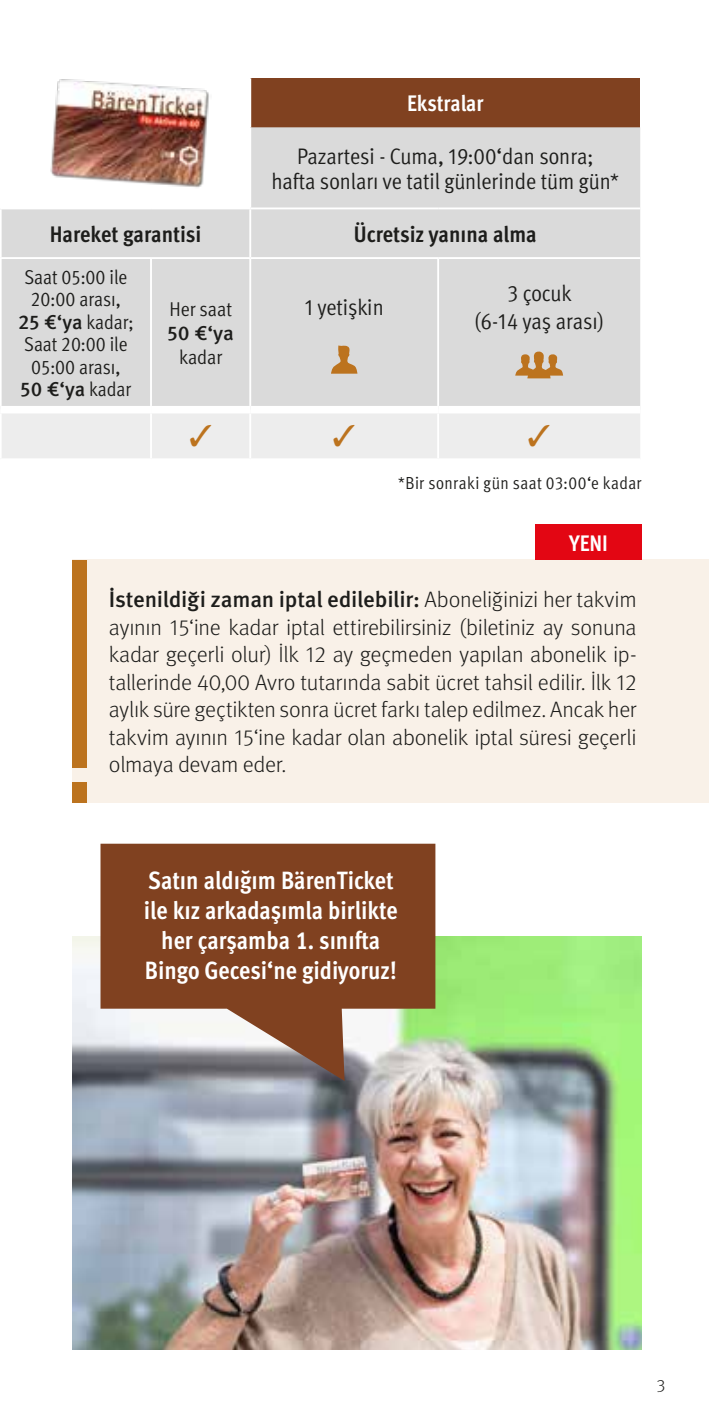
<style>
.page{position:relative;width:709px;height:1418px;background:#fff}
.page>*{position:absolute;margin:0;border:0;box-sizing:border-box;transform-origin:0 0}
.t1{font:700 condensed 25px/30px "Meta Pro";color:#fff;text-align:center}
.t2{font:22.5px/25px "Meta Pro Cond Norm";letter-spacing:-.005em;color:#1d1d1b;text-align:center}
.t3{font:700 condensed 22.5px "Meta Pro";color:#1d1d1b}
.t4{font:700 condensed 22.5px "Meta Pro";letter-spacing:-.005em;color:#fff}
.t5{font:300 22.25px/27.5px "Meta Pro";letter-spacing:-.015em;color:#1d1d1b;text-align:justify}
.t6{font:20px/22.5px "Meta Pro Cond Norm";letter-spacing:-.005em;color:#1d1d1b;text-align:center}
.t7{font:500 20px "Meta Pro";letter-spacing:-.005em;color:#1d1d1b}
.t8{font:condensed 17.5px "Meta Pro";letter-spacing:.025em;color:#1d1d1b}
.t9{font:300 17.5px "Meta Pro";color:#1d1d1b}
.s1{font-family:"Meta Pro Cond Norm";font-weight:400}
.s2{font-weight:500}
</style>
<div class="page">
<img style="left:53px;top:79px;width:156px;height:48px">
<img style="left:72px;top:936px;width:569px;height:413px">
<svg style="left:100px;top:843px;width:335px;height:238px;background:#8f6148"></svg>
<div style="left:72px;top:559px;width:637px;height:244px;background:#f9f1e8"></div>
<div style="left:72px;top:559px;width:14px;height:208px;background:#bc731e"></div>
<div style="left:72px;top:782px;width:14px;height:21px;background:#bc731e"></div>
<div style="left:535px;top:524px;width:106px;height:35px;background:#e30613"></div>
<div style="left:250px;top:78px;width:390px;height:49px;background:#804120"></div>
<svg style="left:2px;top:127px;width:638px;height:279px;background:#d9d6d5"></svg>
<hr style="left:0;top:257px;width:151px;height:2px;background:#fff">
<hr style="left:151px;top:257px;width:99px;height:2px;background:#fff">
<hr style="left:150px;top:259px;width:2px;height:147px;background:#fff">
<hr style="left:250px;top:257px;width:188px;height:2px;background:#fff">
<hr style="left:438px;top:257px;width:202px;height:2px;background:#fff">
<hr style="left:437px;top:259px;width:2px;height:147px;background:#fff">
<hr style="left:249px;top:209px;width:2px;height:48px;background:#fff">
<hr style="left:249px;top:259px;width:2px;height:147px;background:#fff">
<hr style="left:1px;top:207px;width:150px;height:2px;background:#fff">
<hr style="left:151px;top:207px;width:99px;height:2px;background:#fff">
<hr style="left:250px;top:207px;width:188px;height:2px;background:#fff">
<hr style="left:438px;top:207px;width:202px;height:2px;background:#fff">
<hr style="left:151px;top:77px;width:100px;height:2px;background:#fff">
<hr style="left:249px;top:79px;width:2px;height:48px;background:#fff">
<hr style="left:249px;top:127px;width:2px;height:80px;background:#fff">
<svg style="left:331px;top:345px;width:26px;height:29px"></svg>
<svg style="left:515px;top:351px;width:48px;height:27px"></svg>
<div style="left:2px;top:414px;width:638px;height:44px;background:#ededed"></div>
<p class="t4" style="left:407px;top:86px;width:78px">Ekstralar</p>
<p class="t2" style="left:271px;top:142px;width:349px">Pazartesi - Cuma, 19:00‘dan sonra;<br>hafta sonları ve tatil günlerinde tüm gün*</p>
<p class="t3" style="left:50px;top:217px;width:153px">Hareket garantisi</p>
<p class="t3" style="left:354px;top:217px;width:184px">Ücretsiz yanına alma</p>
<p class="t6" style="left:24px;top:264px;width:104px">Saat 05:00 ile<br>20:00 arası,</p>
<p class="t7" style="left:18px;top:306px;width:117px">25 €‘ya <span class="s1">kadar;</span></p>
<p class="t6" style="left:24px;top:332px;width:105px">Saat 20:00 ile<br>05:00 arası,</p>
<p class="t7" style="left:21px;top:374px;width:112px">50 €‘ya <span class="s1">kadar</span></p>
<p class="t2" style="left:475px;top:278px;width:130px;line-height:27.5px">3 çocuk<br>(6-14 yaş arası)</p>
<p class="t2" style="left:305px;top:293px;width:80px">1 yetişkin</p>
<p class="t6" style="left:169px;top:296px;width:64px">Her saat</p>
<p class="t7" style="left:167px;top:317px;width:68px">50 €‘ya</p>
<p class="t6" style="left:179px;top:344px;width:45px">kadar</p>
<p class="t8" style="left:398px;top:470px;width:245px">*Bir sonraki gün saat 03:00‘e kadar</p>
<p class="t4" style="left:569px;top:525px;width:40px">YENI</p>
<p class="t5" style="left:109px;top:584px;width:529px"><span class="s2">İstenildiği zaman iptal edilebilir:</span> Aboneliğinizi her takvim ayının 15‘ine kadar iptal ettirebilirsiniz (biletiniz ay sonuna kadar geçerli olur) İlk 12 ay geçmeden yapılan abonelik ip&shy;tallerinde 40,00 Avro tutarında sabit ücret tahsil edilir. İlk 12 aylık süre geçtikten sonra ücret farkı talep edilmez. Ancak her takvim ayının 15‘ine kadar olan abonelik iptal süresi geçerli olmaya devam eder.</p>
<p class="t1" style="left:144px;top:864px;width:255px">Satın aldığım BärenTicket ile kız arkadaşımla birlikte her çarşamba 1. sınıfta<br>Bingo Gecesi‘ne gidiyoruz!</p>
<p class="t9" style="left:656px;top:1370px;width:10px">3</p>
</div>
